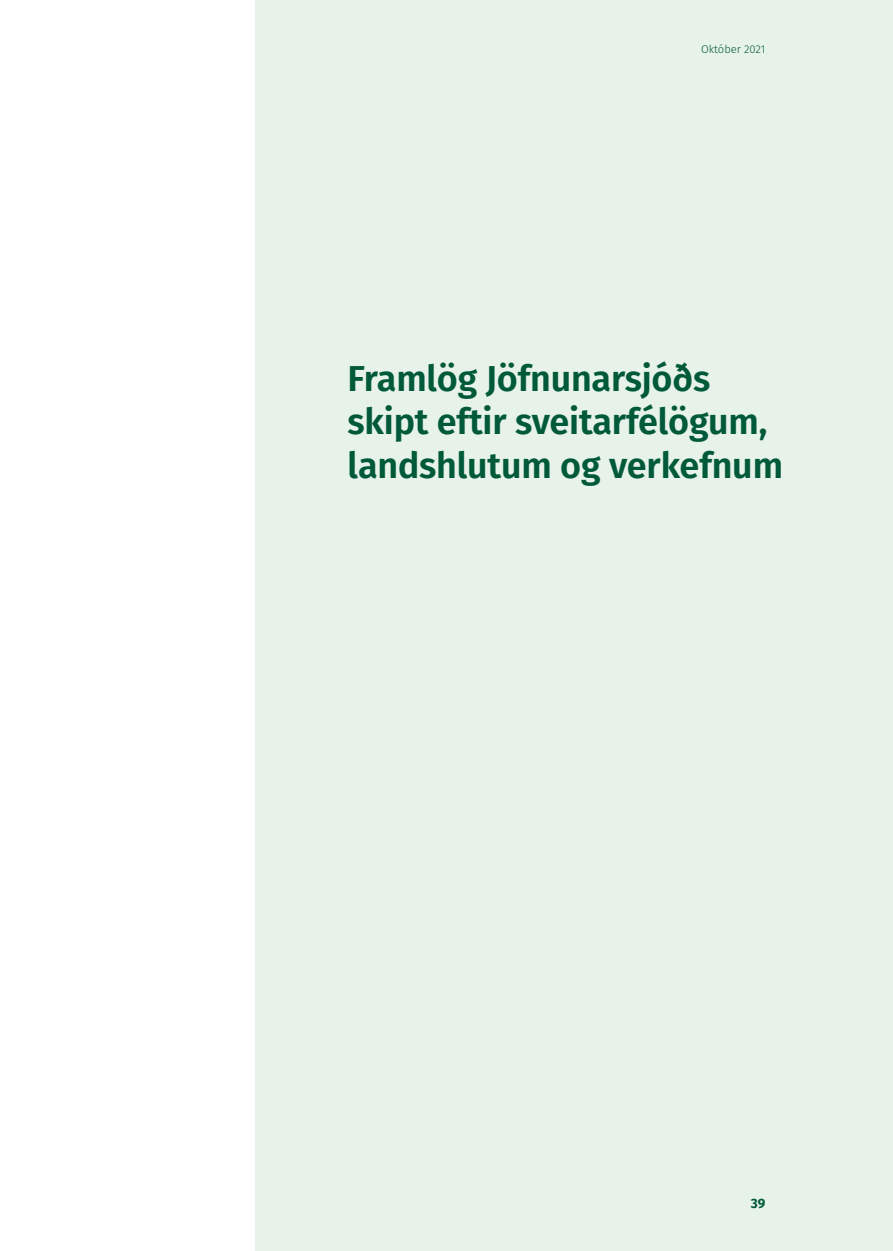
<style>
.page{position:relative;width:893px;height:1251px;background:#fff}
.page>*{position:absolute;margin:0;border:0;box-sizing:border-box;transform-origin:0 0}
.t1{font:600 36px/43.2px "Fira GO";letter-spacing:-.005em;color:#005a39}
.t2{font:700 13.5px "Fira GO";color:#005a39}
.t3{font:300 11.25px "Fira GO";color:#005a39}
</style>
<div class="page">
<div style="left:255px;top:0;width:638px;height:1250px;background:#e7f2e8"></div>
<p class="t3" style="left:701px;top:43px;width:66px">Október 2021</p>
<p class="t1" style="left:348px;top:357px;width:437px">Framlög Jöfnunarsjóðs skipt eftir sveitarfélögum, landshlutum og verkefnum</p>
<p class="t2" style="left:751px;top:1195px;width:16px">39</p>
</div>
